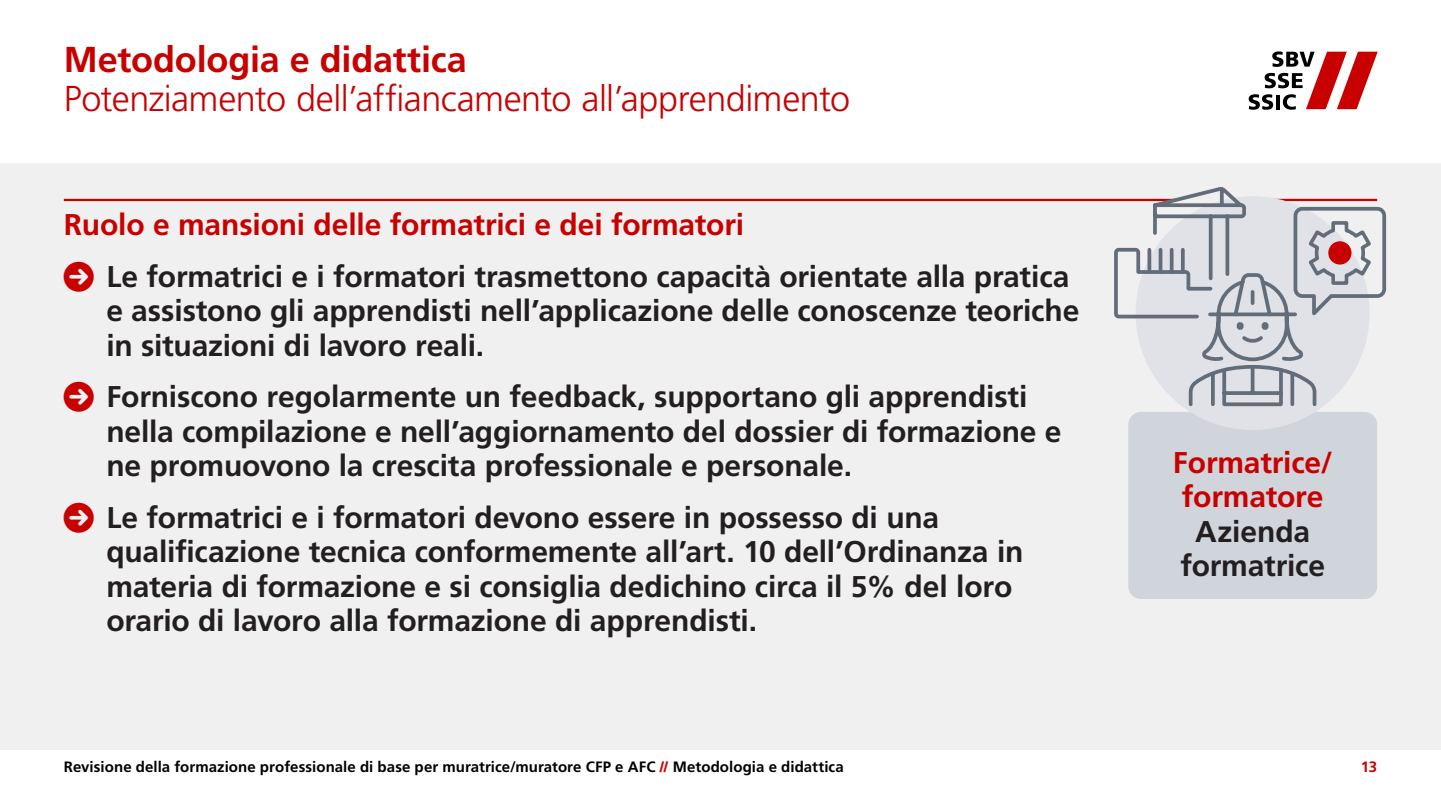
<style>
.page{position:relative;width:1441px;height:810px;background:#fff}
.page>*{position:absolute;margin:0;border:0;box-sizing:border-box;transform-origin:0 0}
.Folientitel_2__Hierarchie__IT{font:300 36px "Frutiger LT Pro";letter-spacing:-.015em;color:#c80000}
.Folientitel__IT{font:700 36px "Frutiger LT Pro";letter-spacing:-.005em;color:#c80000}
.Grundtext_mit_Aufzählungszeichen__IT{font:700 30px/34.5px "Frutiger LT Pro";letter-spacing:-.005em;color:#231f20}
.Zwischentitel_mit_Linie_oben__IT{font:700 30px/34.5px "Frutiger LT Pro";letter-spacing:-.005em;color:#c80000;text-align:center}
.t1{font:700 15px "Frutiger LT Pro";letter-spacing:.005em;color:#000}
.t2{font:700 15px "Frutiger LT Pro";color:#c80000}
.s1{color:#c80000}
.s2{font-weight:900;color:#c80000}
</style>
<div class="page">
<div style="left:0;top:163px;width:1440px;height:586px;background:#f0f0f0"></div>
<svg style="left:1248px;top:51px;width:129px;height:59px"></svg>
<hr style="left:64px;top:199px;width:1312px;height:2px;background:#c80000">
<div style="left:1128px;top:412px;width:248px;height:187px;background:#d0d4db;border-radius:13px"></div>
<div style="left:1135px;top:196px;width:234px;height:234px;background:#e0e2e7;border-radius:50%"></div>
<svg style="left:1112px;top:187px;width:275px;height:221px"></svg>
<p class="Folientitel__IT" style="left:64px;top:38px;width:404px">Metodologia e didattica</p>
<p class="Folientitel_2__Hierarchie__IT" style="left:64px;top:77px;width:787px">Potenziamento dell’affiancamento all’apprendimento</p>
<p class="Zwischentitel_mit_Linie_oben__IT" style="left:64px;top:207px;width:681px">Ruolo e mansioni delle formatrici e dei formatori</p>
<p class="Grundtext_mit_Aufzählungszeichen__IT" style="left:106px;top:259px;width:974px;text-indent:-43px"><span class="s1">★</span> Le formatrici e i formatori trasmettono capacità orientate alla pratica e assistono gli apprendisti nell’applicazione delle conoscenze teoriche in situazioni di lavoro reali.</p>
<p class="Grundtext_mit_Aufzählungszeichen__IT" style="left:106px;top:379px;width:956px;text-indent:-43px"><span class="s1">★</span> Forniscono regolarmente un feedback, supportano gli apprendisti nella compilazione e nell’aggiornamento del dossier di formazione e ne promuovono la crescita professionale e personale.</p>
<p class="Grundtext_mit_Aufzählungszeichen__IT" style="left:106px;top:500px;width:918px;text-indent:-43px"><span class="s1">★</span> Le formatrici e i formatori devono essere in possesso di una qualificazione tecnica conformemente all’art. 10 dell’Ordinanza in materia di formazione e si consiglia dedichino circa il 5% del loro orario di lavoro alla formazione di apprendisti.</p>
<p class="t1" style="left:64px;top:758px;width:781px">Revisione della formazione professionale di base per muratrice/muratore CFP e AFC <span class="s2">//</span> Metodologia e didattica</p>
<p class="Zwischentitel_mit_Linie_oben__IT" style="left:1172px;top:445px;width:161px">Formatrice/ formatore</p>
<p class="Grundtext_mit_Aufzählungszeichen__IT" style="left:1180px;top:514px;width:146px;text-align:center">Azienda formatrice</p>
<p class="t2" style="left:1360px;top:758px;width:18px">13</p>
</div>
